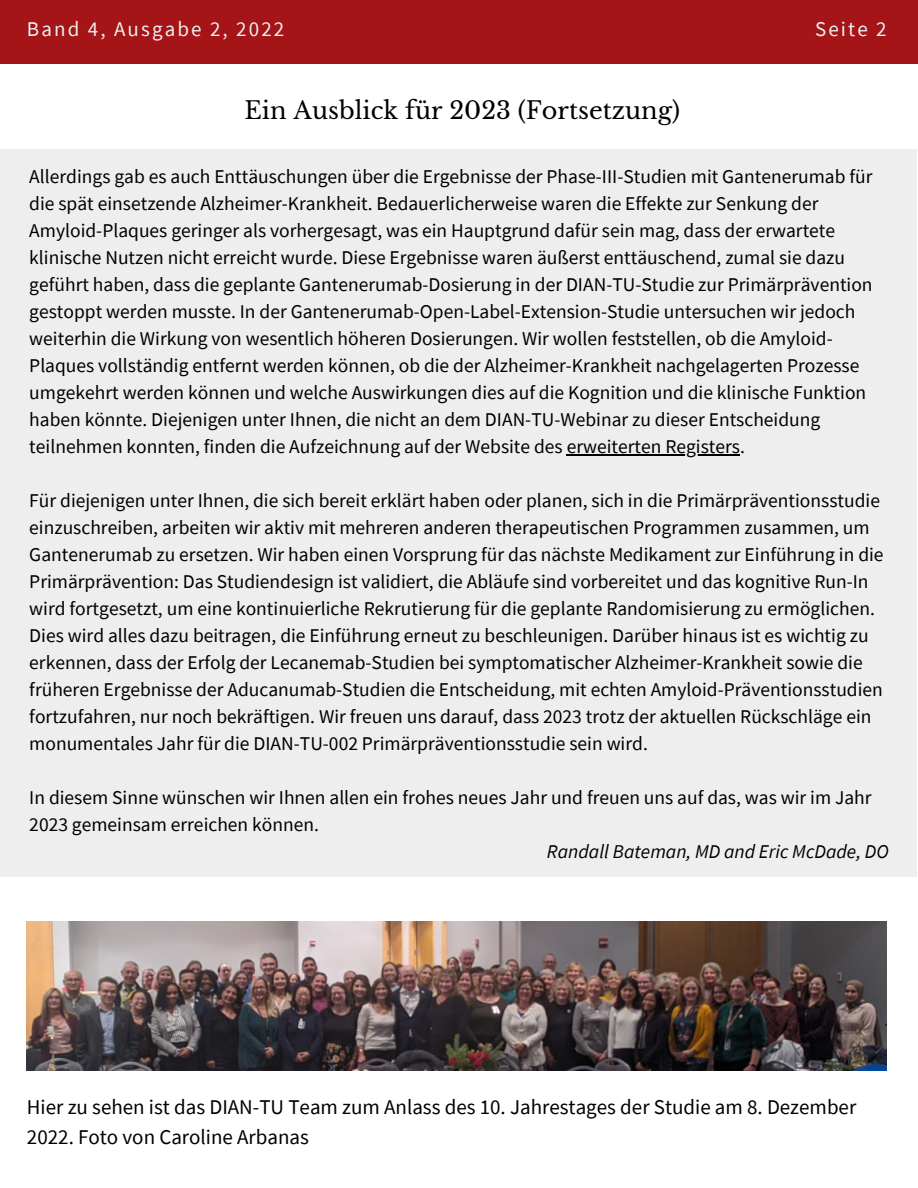
<style>
.page{position:relative;width:918px;height:1188px;background:#fff}
.page>*{position:absolute;margin:0;border:0;box-sizing:border-box;transform-origin:0 0}
.t1{font:24px "Libre Baskerville";color:#000}
.t2{font:21px/29.2px "Source Sans Pro";color:#000}
.t3{font:21px "Source Sans Pro";letter-spacing:.1em;color:#eee}
.t4{font:19.5px/27px "Source Sans Pro";color:#000}
.t5{font:italic 19.5px "Source Sans Pro";color:#000}
</style>
<div class="page">
<div style="left:0;top:0;width:918px;height:64px;background:#a51417"></div>
<div style="left:0;top:150px;width:917px;height:727px;background:#eee"></div>
<img style="left:27px;top:921px;width:859px;height:150px">
<hr style="left:567px;top:455px;width:173px;height:1px;background:#000">
<p class="t3" style="left:27px;top:15px;width:259px">Band 4, Ausgabe 2, 2022</p>
<p class="t3" style="left:815px;top:15px;width:73px">Seite 2</p>
<p class="t1" style="left:245px;top:96px;width:437px">Ein Ausblick für 2023 (Fortsetzung)</p>
<p class="t4" style="left:29px;top:163px;width:845px">Allerdings gab es auch Enttäuschungen über die Ergebnisse der Phase-III-Studien mit Gantenerumab für die spät einsetzende Alzheimer-Krankheit. Bedauerlicherweise waren die Effekte zur Senkung der Amyloid-Plaques geringer als vorhergesagt, was ein Hauptgrund dafür sein mag, dass der erwartete klinische Nutzen nicht erreicht wurde. Diese Ergebnisse waren äußerst enttäuschend, zumal sie dazu geführt haben, dass die geplante Gantenerumab-Dosierung in der DIAN-TU-Studie zur Primärprävention gestoppt werden musste. In der Gantenerumab-Open-Label-Extension-Studie untersuchen wir jedoch weiterhin die Wirkung von wesentlich höheren Dosierungen. Wir wollen feststellen, ob die Amyloid-Plaques vollständig entfernt werden können, ob die der Alzheimer-Krankheit nachgelagerten Prozesse umgekehrt werden können und welche Auswirkungen dies auf die Kognition und die klinische Funktion haben könnte. Diejenigen unter Ihnen, die nicht an dem DIAN-TU-Webinar zu dieser Entscheidung teilnehmen konnten, finden die Aufzeichnung auf der Website des erweiterten Registers.</p>
<p class="t4" style="left:29px;top:487px;width:856px">Für diejenigen unter Ihnen, die sich bereit erklärt haben oder planen, sich in die Primärpräventionsstudie einzuschreiben, arbeiten wir aktiv mit mehreren anderen therapeutischen Programmen zusammen, um Gantenerumab zu ersetzen. Wir haben einen Vorsprung für das nächste Medikament zur Einführung in die Primärprävention: Das Studiendesign ist validiert, die Abläufe sind vorbereitet und das kognitive Run-In wird fortgesetzt, um eine kontinuierliche Rekrutierung für die geplante Randomisierung zu ermöglichen.<br>Dies wird alles dazu beitragen, die Einführung erneut zu beschleunigen. Darüber hinaus ist es wichtig zu erkennen, dass der Erfolg der Lecanemab-Studien bei symptomatischer Alzheimer-Krankheit sowie die früheren Ergebnisse der Aducanumab-Studien die Entscheidung, mit echten Amyloid-Präventionsstudien fortzufahren, nur noch bekräftigen. Wir freuen uns darauf, dass 2023 trotz der aktuellen Rückschläge ein monumentales Jahr für die DIAN-TU-002 Primärpräventionsstudie sein wird.</p>
<p class="t4" style="left:29px;top:784px;width:844px">In diesem Sinne wünschen wir Ihnen allen ein frohes neues Jahr und freuen uns auf das, was wir im Jahr<br>2023 gemeinsam erreichen können.</p>
<p class="t5" style="left:547px;top:839px;width:343px">Randall Bateman, MD and Eric McDade, DO</p>
<p class="t2" style="left:27px;top:1092px;width:831px">Hier zu sehen ist das DIAN-TU Team zum Anlass des 10. Jahrestages der Studie am 8. Dezember<br>2022. Foto von Caroline Arbanas</p>
</div>
